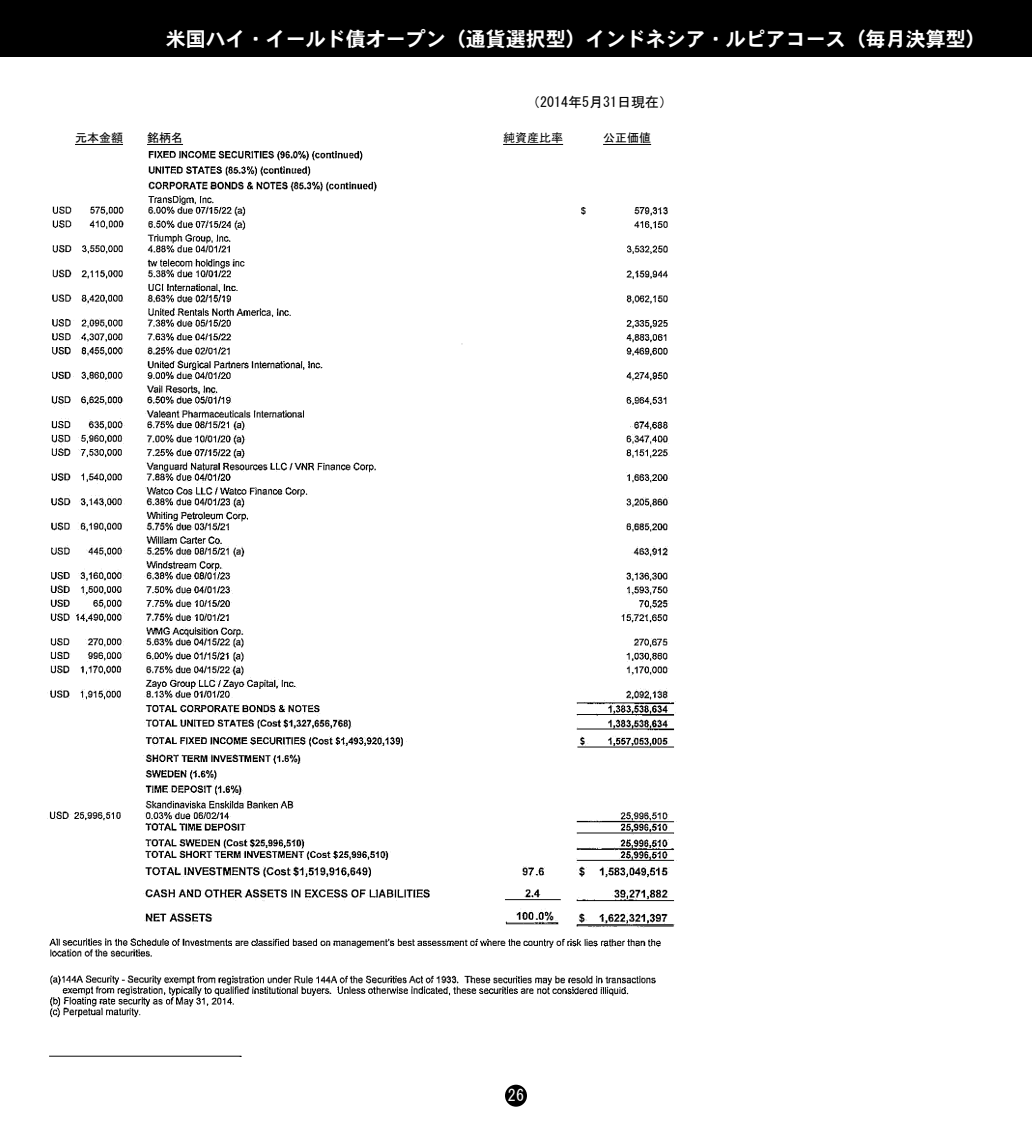
<style>
.page{position:relative;width:1032px;height:1134px;background:#fff}
.page>*{position:absolute;margin:0;border:0;box-sizing:border-box;transform-origin:0 0}
.t1{font:20px "DFHS Gothic W7 WIN RKSJ H";color:#fff}
.t2{font:16px "MS Gothic";color:#fff}
.t3{font:14px "MS Gothic";color:#000}
.t4{font:12px "MS Gothic";color:#000}
</style>
<div class="page">
<div style="left:505px;top:1085px;width:22px;height:22px;background:#000;border-radius:50%"></div>
<div style="left:0;top:0;width:1032px;height:57px;background:#000"></div>
<img style="left:47px;top:151px;width:630px;height:777px">
<hr style="left:75px;top:144px;width:48px;height:1px;background:#000">
<hr style="left:147px;top:144px;width:36px;height:1px;background:#000">
<hr style="left:503px;top:144px;width:60px;height:1px;background:#000">
<hr style="left:603px;top:144px;width:48px;height:1px;background:#000">
<img style="left:49px;top:938px;width:612px;height:119px">
<p class="t1" style="left:166px;top:29px;width:822px">米国ハイ・イールド債オープン（通貨選択型）インドネシア・ルピアコース（毎月決算型）</p>
<p class="t3" style="left:526px;top:95px;width:148px">（2014年5月31日現在）</p>
<p class="t4" style="left:75px;top:132px;width:49px">元本金額</p>
<p class="t4" style="left:147px;top:132px;width:37px">銘柄名</p>
<p class="t4" style="left:503px;top:132px;width:61px">純資産比率</p>
<p class="t4" style="left:603px;top:132px;width:49px">公正価値</p>
<p class="t2" style="left:508px;top:1088px;width:17px">26</p>
</div>
